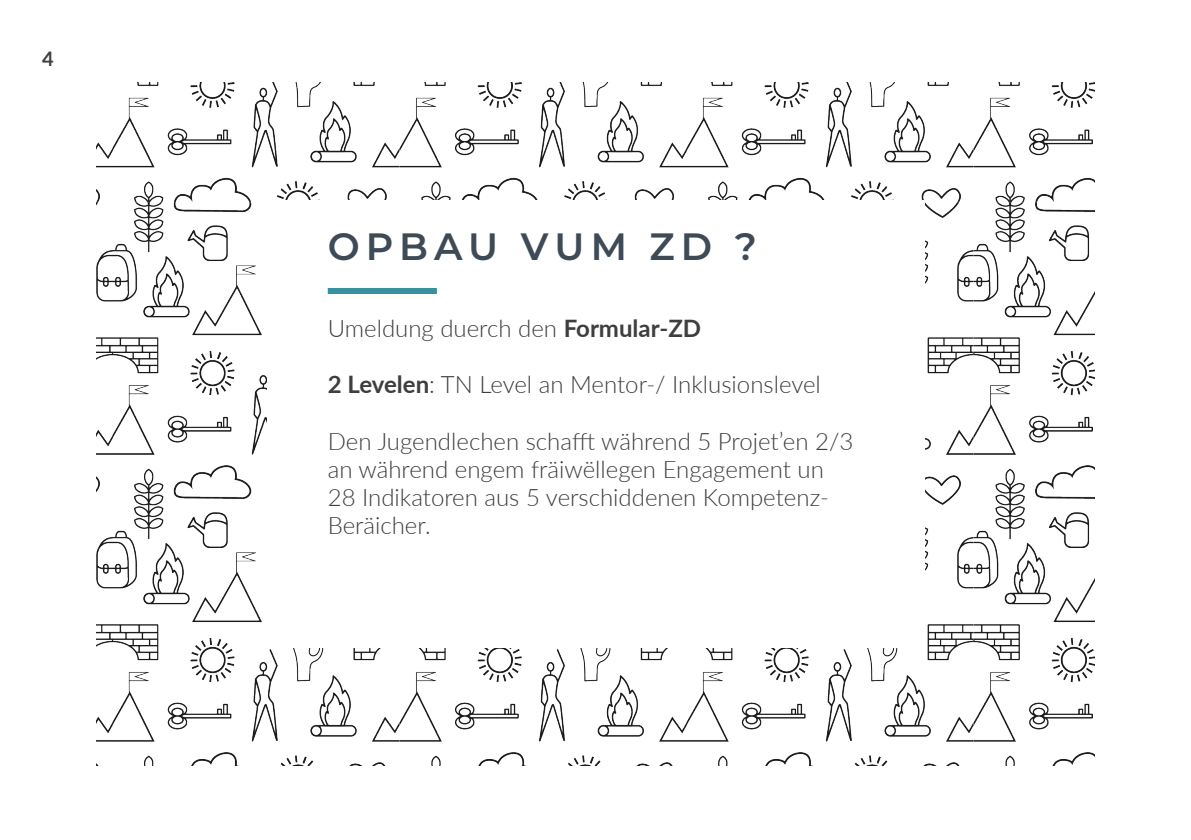
<style>
.page{position:relative;width:1191px;height:840px;background:#fff}
.page>*{position:absolute;margin:0;border:0;box-sizing:border-box;transform-origin:0 0}
.Head{font:600 38px "Montserrat";letter-spacing:.16em;color:#3e4b57}
.Body{font:300 24px/28px "Lato";color:#3e3e3f}
.Sb_-_Head_1{font:700 20px "Lato";color:#3e3e3f}
.s1{font-weight:700}
</style>
<div class="page">
<img style="left:96px;top:82px;width:999px;height:683px">
<div style="left:266px;top:200px;width:658px;height:447px;background:#fff"></div>
<div style="left:328px;top:288px;width:109px;height:6px;background:#38919f"></div>
<p class="Sb_-_Head_1" style="left:42px;top:44px;width:13px">4</p>
<p class="Head" style="left:328px;top:219px;width:431px">OPBAU VUM ZD ?</p>
<p class="Body" style="left:328px;top:314px;width:375px">Umeldung duerch den <span class="s1">Formular-ZD</span></p>
<p class="Body" style="left:328px;top:370px;width:495px"><span class="s1">2 Levelen</span>: TN Level an Mentor-/ Inklusionslevel</p>
<p class="Body" style="left:328px;top:426px;width:527px">Den Jugendlechen schafft während 5 Projet’en 2/3 an während engem fräiwëllegen Engagement un 28 Indikatoren aus 5 verschiddenen Kompetenz-Beräicher.</p>
</div>
